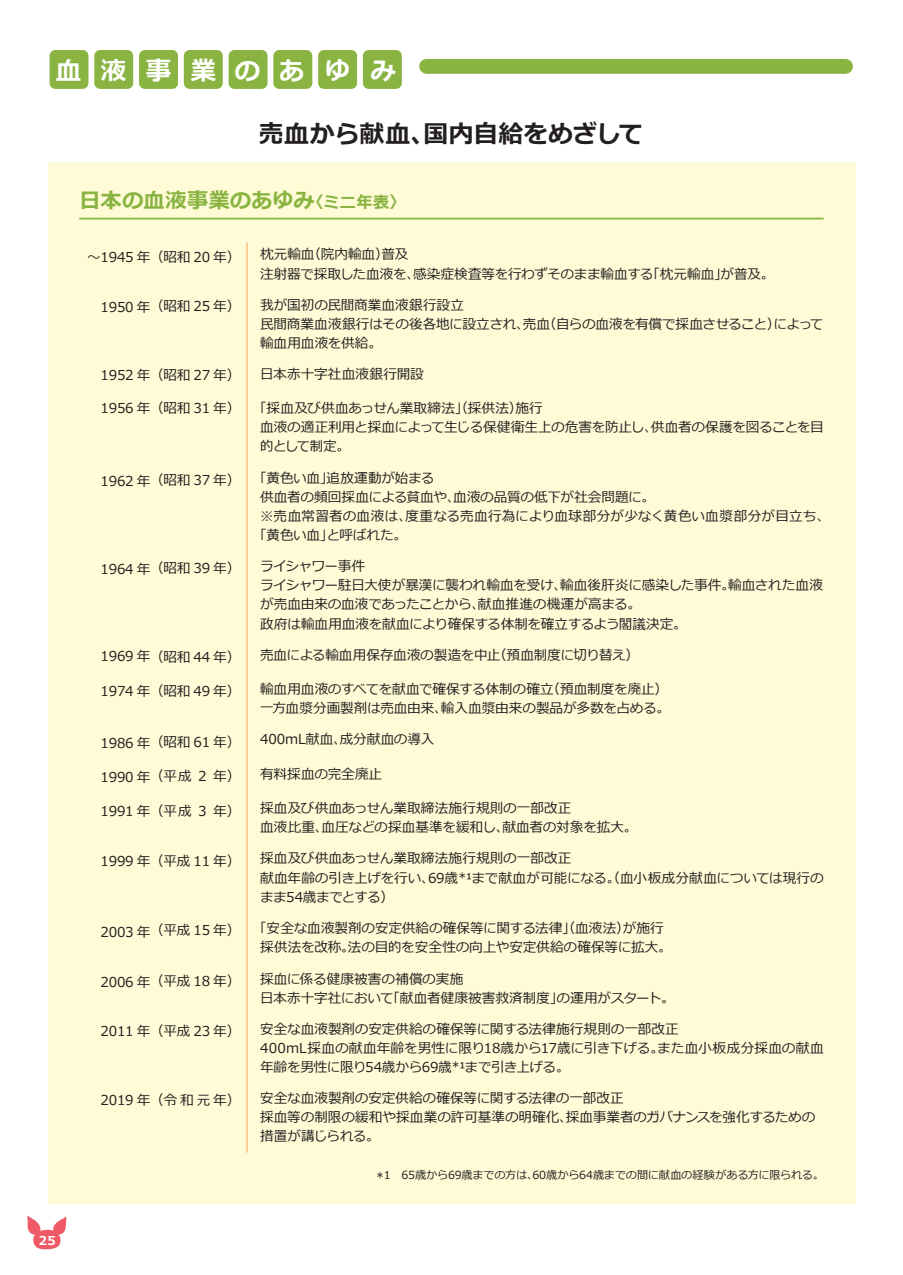
<style>
.page{position:relative;width:903px;height:1275px;background:#fff}
.page>*{position:absolute;margin:0;border:0;box-sizing:border-box;transform-origin:0 0}
.t1{font:700 25.38px "Meiryo";letter-spacing:.77em;color:#fff}
.t2{font:700 24.85px "Meiryo";letter-spacing:.005em;color:#231f20}
.t3{font:700 21px "Meiryo";letter-spacing:.015em;color:#89b441}
.t4{font:13.65px/19.1px "Meiryo";letter-spacing:-.015em;color:#231f20}
.t5{font:13.65px "Meiryo";letter-spacing:.015em;color:#231f20}
.t6{font:13.65px "Meiryo";letter-spacing:.01em;color:#231f20}
.t7{font:13.65px "Meiryo";letter-spacing:.095em;color:#231f20}
.t8{font:700 12.25px "Meiryo";color:#fff}
.t9{font:11.2px "Meiryo";letter-spacing:-.02em;color:#231f20}
.s1{font-size:16.1px}
</style>
<div class="page">
<div style="left:48px;top:163px;width:807px;height:1041px;background:#fffbd6"></div>
<svg style="left:27px;top:1216px;width:40px;height:33px"></svg>
<div style="left:427px;top:59px;width:418px;height:15px;background:#89b441"></div>
<div style="left:50px;top:50px;width:38px;height:39px;background:#89b441;border-radius:6px"></div>
<div style="left:94px;top:50px;width:39px;height:39px;background:#89b441;border-radius:6px"></div>
<div style="left:139px;top:50px;width:39px;height:39px;background:#89b441;border-radius:6px"></div>
<div style="left:184px;top:50px;width:39px;height:39px;background:#89b441;border-radius:6px"></div>
<div style="left:229px;top:50px;width:38px;height:39px;background:#89b441;border-radius:6px"></div>
<div style="left:273px;top:50px;width:39px;height:39px;background:#89b441;border-radius:6px"></div>
<div style="left:318px;top:50px;width:39px;height:39px;background:#89b441;border-radius:6px"></div>
<div style="left:363px;top:50px;width:39px;height:39px;background:#89b441;border-radius:6px"></div>
<hr style="left:79px;top:218px;width:744px;height:1px;background:#89b441">
<hr style="left:246px;top:242px;width:2px;height:911px;background:#fcc991">
<h1 class="t1" style="left:56px;top:53px;width:341px">血液事業のあゆみ</h1>
<h2 class="t2" style="left:259px;top:117px;width:386px">売血から献血、国内自給をめざして</h2>
<h3 class="t3" style="left:80px;top:186px;width:328px">日本の血液事業のあゆみ<span class="s1">〈ミニ年表〉</span></h3>
<p class="t8" style="left:39px;top:1231px;width:18px">25</p>
<p class="t4" style="left:87px;top:248px;width:155px">～1945 年（昭和 20 年）</p>
<p class="t4" style="left:101px;top:298px;width:141px">1950 年（昭和 25 年）</p>
<p class="t4" style="left:101px;top:366px;width:141px">1952 年（昭和 27 年）</p>
<p class="t4" style="left:101px;top:400px;width:141px">1956 年（昭和 31 年）</p>
<p class="t4" style="left:101px;top:471px;width:141px">1962 年（昭和 37 年）</p>
<p class="t4" style="left:101px;top:559px;width:141px">1964 年（昭和 39 年）</p>
<p class="t4" style="left:101px;top:648px;width:141px">1969 年（昭和 44 年）</p>
<p class="t4" style="left:101px;top:683px;width:141px">1974 年（昭和 49 年）</p>
<p class="t4" style="left:101px;top:733px;width:141px">1986 年（昭和 61 年）</p>
<p class="t4" style="left:101px;top:767px;width:141px">1990 年（平成 2 年）</p>
<p class="t4" style="left:101px;top:802px;width:141px">1991 年（平成 3 年）</p>
<p class="t4" style="left:101px;top:852px;width:141px">1999 年（平成 11 年）</p>
<p class="t4" style="left:150px;top:921px;width:92px">（平成 15 年）</p>
<p class="t4" style="left:101px;top:923px;width:51px">2003 年</p>
<p class="t4" style="left:101px;top:972px;width:141px">2006 年（平成 18 年）</p>
<p class="t4" style="left:101px;top:1022px;width:141px">2011 年（平成 23 年）</p>
<p class="t7" style="left:101px;top:1091px;width:141px">2019 年（令和元年）</p>
<p class="t4" style="left:260px;top:246px;width:516px">枕元輸血（院内輸血）普及<br>注射器で採取した血液を、感染症検査等を行わずそのまま輸血する「枕元輸血」が普及。</p>
<p class="t4" style="left:260px;top:296px;width:565px">我が国初の民間商業血液銀行設立<br>民間商業血液銀行はその後各地に設立され、売血（自らの血液を有償で採血させること）によって輸血用血液を供給。</p>
<p class="t6" style="left:260px;top:365px;width:165px">日本赤十字社血液銀行開設</p>
<p class="t4" style="left:260px;top:399px;width:565px;text-indent:-7px">「採血及び供血あっせん業取締法」（採供法）施行<br>血液の適正利用と採血によって生じる保健衛生上の危害を防止し、供血者の保護を図ることを目的として制定。</p>
<p class="t4" style="left:253px;top:469px;width:183px">「黄色い血」追放運動が始まる</p>
<p class="t4" style="left:260px;top:488px;width:397px">供血者の頻回採血による貧血や、血液の品質の低下が社会問題に。</p>
<p class="t5" style="left:260px;top:506px;width:572px">※売血常習者の血液は、度重なる売血行為により血球部分が少なく黄色い血漿部分が目立ち、</p>
<p class="t4" style="left:253px;top:526px;width:155px">「黄色い血」と呼ばれた。</p>
<p class="t4" style="left:260px;top:557px;width:564px">ライシャワー事件<br>ライシャワー駐日大使が暴漢に襲われ輸血を受け、輸血後肝炎に感染した事件。輸血された血液が売血由来の血液であったことから、献血推進の機運が高まる。<br>政府は輸血用血液を献血により確保する体制を確立するよう閣議決定。</p>
<p class="t4" style="left:260px;top:646px;width:381px">売血による輸血用保存血液の製造を中止（預血制度に切り替え）</p>
<p class="t4" style="left:260px;top:680px;width:411px">輸血用血液のすべてを献血で確保する体制の確立（預血制度を廃止）一方血漿分画製剤は売血由来、輸入血漿由来の製品が多数を占める。</p>
<p class="t4" style="left:260px;top:730px;width:176px">400mL献血、成分献血の導入</p>
<p class="t4" style="left:260px;top:765px;width:124px">有料採血の完全廃止</p>
<p class="t4" style="left:260px;top:799px;width:379px">採血及び供血あっせん業取締法施行規則の一部改正<br>血液比重、血圧などの採血基準を緩和し、献血者の対象を拡大。</p>
<p class="t4" style="left:260px;top:850px;width:565px">採血及び供血あっせん業取締法施行規則の一部改正<br>献血年齢の引き上げを行い、69歳*¹まで献血が可能になる。（血小板成分献血については現行のまま54歳までとする）</p>
<p class="t4" style="left:253px;top:919px;width:420px;text-align:center">「安全な血液製剤の安定供給の確保等に関する法律」（血液法）が施行採供法を改称。法の目的を安全性の向上や安定供給の確保等に拡大。</p>
<p class="t4" style="left:260px;top:970px;width:416px">採血に係る健康被害の補償の実施<br>日本赤十字社において「献血者健康被害救済制度」の運用がスタート。</p>
<p class="t4" style="left:260px;top:1020px;width:565px">安全な血液製剤の安定供給の確保等に関する法律施行規則の一部改正<br>400mL採血の献血年齢を男性に限り18歳から17歳に引き下げる。また血小板成分採血の献血年齢を男性に限り54歳から69歳*¹まで引き上げる。</p>
<p class="t4" style="left:260px;top:1089px;width:557px">安全な血液製剤の安定供給の確保等に関する法律の一部改正<br>採血等の制限の緩和や採血業の許可基準の明確化、採血事業者のガバナンスを強化するための措置が講じられる。</p>
<p class="t9" style="left:374px;top:1167px;width:451px">＊1　65歳から69歳までの方は、60歳から64歳までの間に献血の経験がある方に限られる。</p>
</div>
